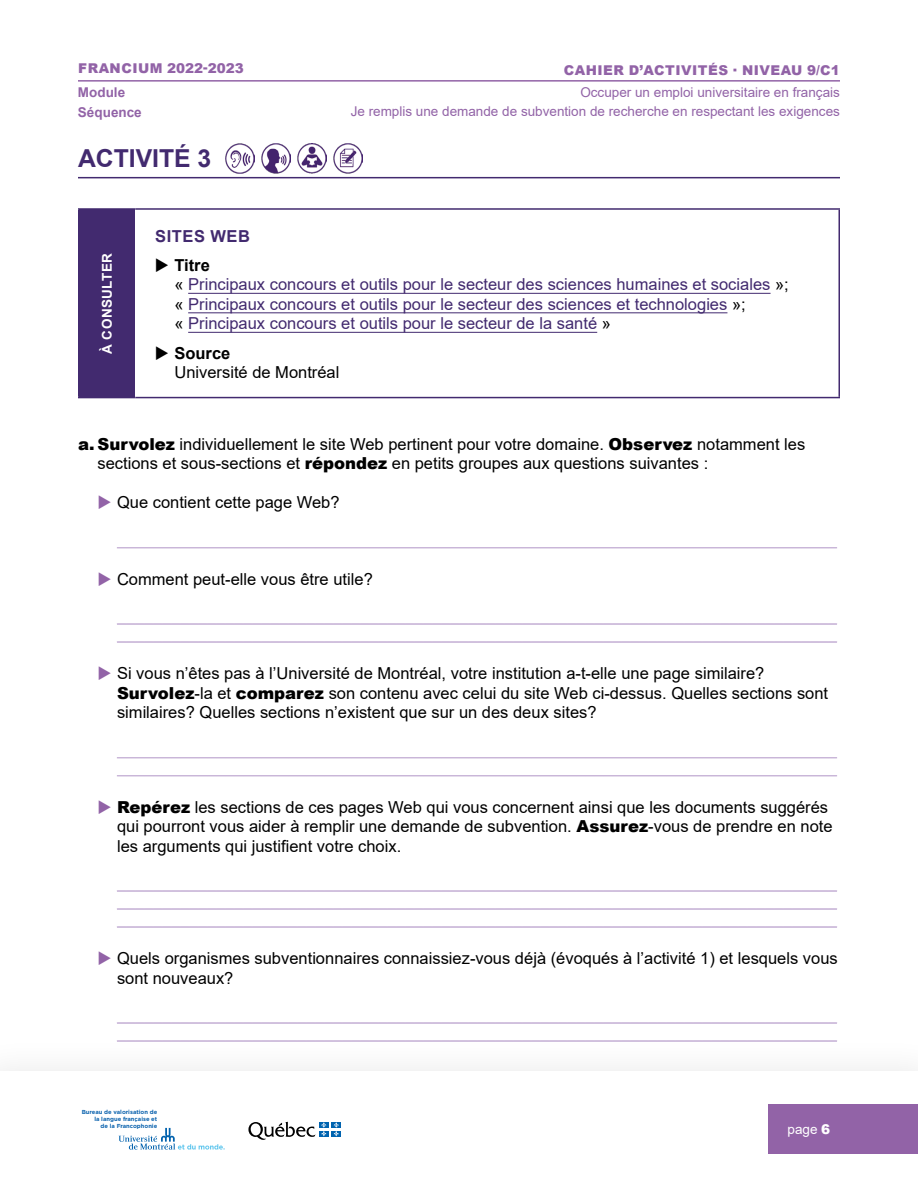
<style>
.page{position:relative;width:918px;height:1188px;background:#fff}
.page>*{position:absolute;margin:0;border:0;box-sizing:border-box;transform-origin:0 0}
.t1{font:700 24.75px "Arial";color:#422a6f}
.t2{font:18px/18px "Minion Pro";color:#c6b1d6}
.t3{font:16.5px/19.5px "Arial";color:#000}
.t4{font:16.5px/19.5px "Arial";color:#422a6f}
.t5{font:700 16.5px "Arial";letter-spacing:.035em;color:#422a6f}
.t6{font:13.5px "Arial";color:#9263a7}
.t7{font:900 13.5px "Arial";letter-spacing:.035em;color:#9263a7}
.t8{font:700 13.5px "Arial";color:#9263a7}
.t9{font:700 13.5px "Arial";letter-spacing:.035em;color:#fff}
.t10{font:13.5px "Arial";color:#fff}
.t11{font:700 5.85px/6.8px "Gotham";color:#0f65af;text-align:right}
.s1{color:#000}
.s2{font-weight:700;color:#000}
.s3{font-weight:700}
.s4{font-weight:900}
.s5{color:#9263a7}
</style>
<div class="page">
<div style="left:0;top:1035px;width:918px;height:153px;background:#fbfbfb"></div>
<div style="left:0;top:1071px;width:918px;height:117px;background:#fff"></div>
<div style="left:768px;top:1105px;width:150px;height:49px;background:#9263a7"></div>
<hr style="left:78px;top:80px;width:195px;height:2px;background:#9263a7">
<hr style="left:273px;top:80px;width:567px;height:2px;background:#9263a7">
<div style="left:319px;top:1122px;width:10px;height:6px;background:#0063af"></div>
<div style="left:331px;top:1122px;width:10px;height:6px;background:#0063af"></div>
<div style="left:319px;top:1131px;width:10px;height:6px;background:#0063af"></div>
<svg style="left:248px;top:1122px;width:78px;height:18px"></svg>
<div style="left:331px;top:1131px;width:10px;height:6px;background:#0063af"></div>
<svg style="left:334px;top:1122px;width:5px;height:14px"></svg>
<svg style="left:119px;top:1128px;width:106px;height:22px"></svg>
<hr style="left:78px;top:177px;width:762px;height:1px;background:#422a6f">
<img style="left:225px;top:144px;width:29px;height:29px">
<img style="left:261px;top:144px;width:30px;height:29px">
<img style="left:297px;top:144px;width:30px;height:29px">
<img style="left:334px;top:144px;width:29px;height:29px">
<hr style="left:117px;top:547px;width:720px;height:1px;background:#c6b1d6">
<hr style="left:117px;top:624px;width:720px;height:1px;background:#c6b1d6">
<hr style="left:117px;top:642px;width:720px;height:1px;background:#c6b1d6">
<hr style="left:117px;top:757px;width:720px;height:1px;background:#c6b1d6">
<hr style="left:117px;top:775px;width:720px;height:1px;background:#c6b1d6">
<hr style="left:117px;top:891px;width:720px;height:1px;background:#c6b1d6">
<hr style="left:117px;top:909px;width:720px;height:1px;background:#c6b1d6">
<hr style="left:117px;top:927px;width:720px;height:1px;background:#c6b1d6">
<hr style="left:117px;top:1023px;width:720px;height:1px;background:#c6b1d6">
<hr style="left:117px;top:1041px;width:720px;height:1px;background:#c6b1d6">
<div style="left:79px;top:209px;width:56px;height:189px;background:#422a6f"></div>
<hr style="left:78px;top:208px;width:57px;height:2px;background:#422a6f">
<hr style="left:78px;top:210px;width:2px;height:187px;background:#422a6f">
<hr style="left:135px;top:208px;width:705px;height:2px;background:#422a6f">
<hr style="left:838px;top:210px;width:2px;height:187px;background:#422a6f">
<hr style="left:78px;top:397px;width:57px;height:1px;background:#422a6f">
<hr style="left:135px;top:397px;width:705px;height:1px;background:#422a6f">
<hr style="left:188px;top:293px;width:583px;height:1px;background:#422a6f">
<hr style="left:188px;top:312px;width:539px;height:1px;background:#422a6f">
<hr style="left:188px;top:332px;width:409px;height:1px;background:#422a6f">
<p class="t7" style="left:78px;top:59px;width:167px">FRANCIUM 2022-2023</p>
<p class="t7" style="left:564px;top:60px;width:278px">CAHIER D’ACTIVITÉS · NIVEAU 9/C1</p>
<p class="t8" style="left:78px;top:82px;width:49px">Module</p>
<p class="t6" style="left:580px;top:83px;width:261px">Occuper un emploi universitaire en français</p>
<p class="t8" style="left:78px;top:103px;width:65px">Séquence</p>
<p class="t6" style="left:351px;top:101px;width:491px">Je remplis une demande de subvention de recherche en respectant les exigences</p>
<h1 class="t1" style="left:78px;top:141px;width:135px">ACTIVITÉ 3</h1>
<p class="t9" style="left:98px;top:354px;width:102px;rotate:-90deg">À CONSULTER</p>
<p class="t5" style="left:155px;top:224px;width:96px">SITES WEB</p>
<p class="t4" style="left:174px;top:255px;width:616px;text-indent:-20px"><span class="s1">◆</span> <span class="s2">Titre<br></span><span class="s1">«</span> Principaux concours et outils pour le secteur des sciences humaines et sociales <span class="s1">»; «</span> Principaux concours et outils pour le secteur des sciences et technologies <span class="s1">»;<br>«</span> Principaux concours et outils pour le secteur de la santé <span class="s1">»</span></p>
<p class="t3" style="left:174px;top:343px;width:167px;text-indent:-20px">◆ <span class="s3">Source<br></span>Université de Montréal</p>
<p class="t3" style="left:98px;top:434px;width:709px;text-indent:-20px"><span class="s4">a. Survolez</span> individuellement le site Web pertinent pour votre domaine. <span class="s4">Observez</span> notamment les sections et sous-sections et <span class="s4">répondez</span> en petits groupes aux questions suivantes :</p>
<p class="t3" style="left:98px;top:493px;width:244px"><span class="s5">◆</span> Que contient cette page Web?</p>
<p class="t3" style="left:98px;top:569px;width:277px"><span class="s5">◆</span> Comment peut-elle vous être utile?</p>
<p class="t2" style="left:117px;top:608px;width:721px">________________________________________________________________________________ ________________________________________________________________________________</p>
<p class="t3" style="left:117px;top:664px;width:713px;text-indent:-20px"><span class="s5">◆</span> Si vous n’êtes pas à l’Université de Montréal, votre institution a-t-elle une page similaire?<br><span class="s4">Survolez</span>-la et <span class="s4">comparez</span> son contenu avec celui du site Web ci-dessus. Quelles sections sont similaires? Quelles sections n’existent que sur un des deux sites?</p>
<p class="t3" style="left:117px;top:797px;width:717px;text-indent:-20px"><span class="s5">◆</span> <span class="s4">Repérez</span> les sections de ces pages Web qui vous concernent ainsi que les documents suggérés qui pourront vous aider à remplir une demande de subvention. <span class="s4">Assurez</span>-vous de prendre en note les arguments qui justifient votre choix.</p>
<p class="t2" style="left:117px;top:875px;width:721px;text-align:justify">________________________________________________________________________________ ________________________________________________________________________________ ________________________________________________________________________________</p>
<p class="t3" style="left:117px;top:949px;width:722px;text-indent:-20px"><span class="s5">◆</span> Quels organismes subventionnaires connaissiez-vous déjà (évoqués à l’activité 1) et lesquels vous sont nouveaux?</p>
<p class="t2" style="left:117px;top:1007px;width:721px">________________________________________________________________________________ ________________________________________________________________________________</p>
<p class="t11" style="left:82px;top:1109px;width:77px">Bureau de valorisation de la langue française et<br>de la Francophonie</p>
<p class="t10" style="left:788px;top:1120px;width:44px">page <span class="s4">6</span></p>
</div>
